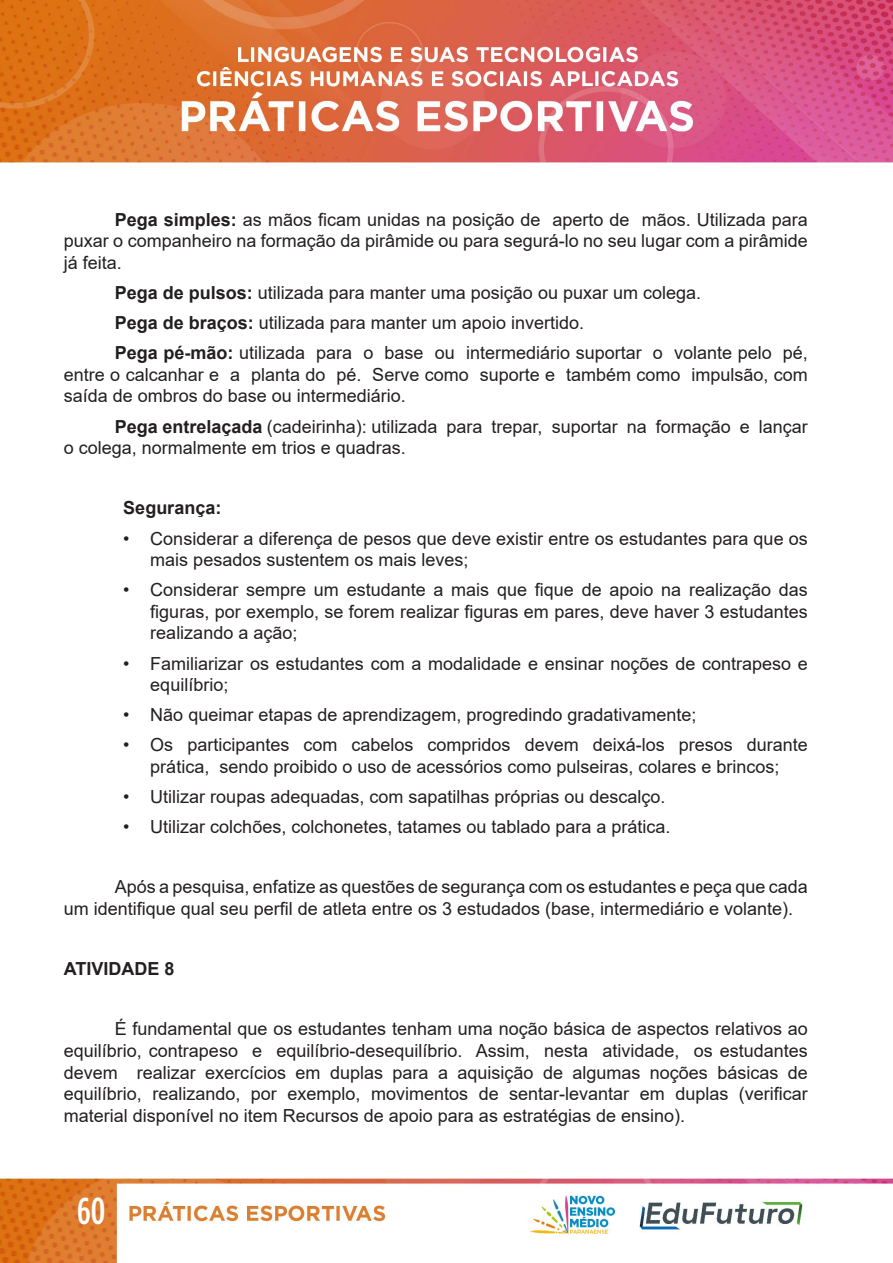
<style>
.page{position:relative;width:893px;height:1263px;background:#fff}
.page>*{position:absolute;margin:0;border:0;box-sizing:border-box;transform-origin:0 0}
.t1{font:500 37.5px "Gotham Condensed";color:#fff}
.t2{font:18px/21.6px "Arial";color:#231f20;text-align:justify}
.t3{font:700 18px "Arial";color:#231f20}
.s1{font-weight:700}
</style>
<div class="page">
<img style="left:0;top:0;width:893px;height:1263px">
<p class="t2" style="left:64px;top:208px;width:746px;text-indent:51px"><span class="s1">Pega simples:</span> as mãos ficam unidas na posição de aperto de mãos. Utilizada para puxar o companheiro na formação da pirâmide ou para segurá-lo no seu lugar com a pirâmide já feita.</p>
<p class="t2" style="left:115px;top:282px;width:588px"><span class="s1">Pega de pulsos:</span> utilizada para manter uma posição ou puxar um colega.</p>
<p class="t2" style="left:115px;top:312px;width:471px"><span class="s1">Pega de braços:</span> utilizada para manter um apoio invertido.</p>
<p class="t2" style="left:64px;top:342px;width:746px;text-indent:51px"><span class="s1">Pega pé-mão:</span> utilizada para o base ou intermediário suportar o volante pelo pé, entre o calcanhar e a planta do pé. Serve como suporte e também como impulsão, com saída de ombros do base ou intermediário.</p>
<p class="t2" style="left:64px;top:415px;width:746px;text-indent:51px"><span class="s1">Pega entrelaçada</span> (cadeirinha): utilizada para trepar, suportar na formação e lançar o colega, normalmente em trios e quadras.</p>
<p class="t3" style="left:123px;top:495px;width:100px">Segurança:</p>
<p class="t2" style="left:150px;top:527px;width:659px;text-indent:-27px">• Considerar a diferença de pesos que deve existir entre os estudantes para que os mais pesados sustentem os mais leves;</p>
<p class="t2" style="left:150px;top:579px;width:659px;text-indent:-27px">• Considerar sempre um estudante a mais que fique de apoio na realização das figuras, por exemplo, se forem realizar figuras em pares, deve haver 3 estudantes realizando a ação;</p>
<p class="t2" style="left:150px;top:652px;width:659px;text-indent:-27px">• Familiarizar os estudantes com a modalidade e ensinar noções de contrapeso e equilíbrio;</p>
<p class="t2" style="left:123px;top:704px;width:575px">• Não queimar etapas de aprendizagem, progredindo gradativamente;</p>
<p class="t2" style="left:123px;top:734px;width:686px;text-align:center">• Os participantes com cabelos compridos devem deixá-los presos durante prática, sendo proibido o uso de acessórios como pulseiras, colares e brincos;</p>
<p class="t2" style="left:123px;top:786px;width:544px">• Utilizar roupas adequadas, com sapatilhas próprias ou descalço.</p>
<p class="t2" style="left:123px;top:816px;width:549px">• Utilizar colchões, colchonetes, tatames ou tablado para a prática.</p>
<p class="t2" style="left:64px;top:876px;width:746px;text-indent:51px">Após a pesquisa, enfatize as questões de segurança com os estudantes e peça que cada um identifique qual seu perfil de atleta entre os 3 estudados (base, intermediário e volante).</p>
<p class="t3" style="left:64px;top:956px;width:112px">ATIVIDADE 8</p>
<p class="t2" style="left:64px;top:1018px;width:746px;text-indent:51px">É fundamental que os estudantes tenham uma noção básica de aspectos relativos ao equilíbrio, contrapeso e equilíbrio-desequilíbrio. Assim, nesta atividade, os estudantes devem realizar exercícios em duplas para a aquisição de algumas noções básicas de equilíbrio, realizando, por exemplo, movimentos de sentar-levantar em duplas (verificar material disponível no item Recursos de apoio para as estratégias de ensino).</p>
<h1 class="t1" style="left:77px;top:1190px;width:30px">60</h1>
</div>
